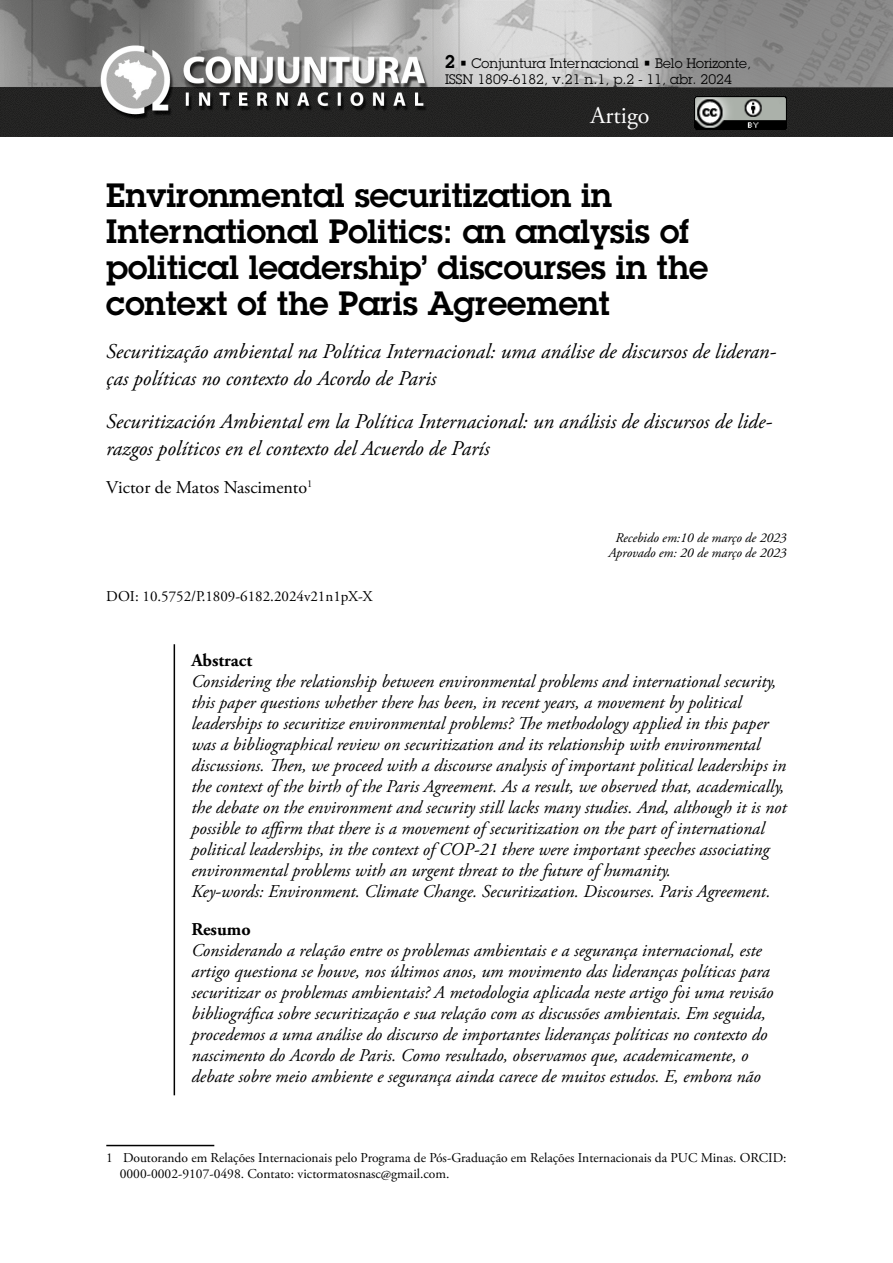
<style>
.page{position:relative;width:893px;height:1263px;background:#fff}
.page>*{position:absolute;margin:0;border:0;box-sizing:border-box;transform-origin:0 0}
.t1{font:600 33px/36px "Lubalin Graph Std";color:#000}
.t2{font:24px "Adobe Garamond Pro";color:#fff}
.t3{font:italic 21px/26.5px "Adobe Garamond Pro";color:#000}
.t4{font:italic 18px/21px "Adobe Garamond Pro";color:#000}
.t5{font:18px "Adobe Garamond Pro";color:#000}
.t6{font:700 18px "Adobe Garamond Pro";color:#000}
.t7{font:15px "Adobe Garamond Pro";color:#000}
.t8{font:13.5px/16.2px "Adobe Garamond Pro";color:#000}
.t9{font:13.5px/16.2px "Lubalin Graph Std";color:#000}
.t10{font:italic 13.5px/15px "Adobe Garamond Pro";color:#000;text-align:center}
.s1{font-weight:600;font-size:18px}
</style>
<div class="page">
<hr style="left:106px;top:1145px;width:108px;height:1px;background:#000">
<img style="left:0;top:0;width:893px;height:137px">
<img style="left:694px;top:97px;width:93px;height:32px">
<hr style="left:174px;top:644px;width:1px;height:451px;background:#000">
<p class="t9" style="left:445px;top:55px;width:308px"><span class="s1">2</span> • Conjuntura Internacional • Belo Horizonte,<br>ISSN 1809-6182, v.21 n.1, p.2 - 11, abr. 2024</p>
<h2 class="t2" style="left:590px;top:101px;width:61px">Artigo</h2>
<h1 class="t1" style="left:106px;top:176px;width:603px">Environmental securitization in International Politics: an analysis of political leadership’ discourses in the context of the Paris Agreement</h1>
<p class="t3" style="left:106px;top:339px;width:671px">Securitização ambiental na Política Internacional: uma análise de discursos de lideran&shy;ças políticas no contexto do Acordo de Paris</p>
<p class="t3" style="left:106px;top:409px;width:667px">Securitización Ambiental em la Política Internacional: un análisis de discursos de lide&shy;razgos políticos en el contexto del Acuerdo de París</p>
<p class="t5" style="left:106px;top:477px;width:208px">Victor de Matos Nascimento<sup>1</sup></p>
<p class="t10" style="left:608px;top:531px;width:180px">Recebido em:10 de março de 2023<br>Aprovado em: 20 de março de 2023</p>
<p class="t7" style="left:106px;top:587px;width:268px">DOI: 10.5752/P.1809-6182.2024v21n1pX-X</p>
<p class="t6" style="left:191px;top:650px;width:62px">Abstract</p>
<p class="t4" style="left:191px;top:671px;width:597px">Considering the relationship between environmental problems and international security, this paper questions whether there has been, in recent years, a movement by political leaderships to securitize environmental problems? The methodology applied in this paper was a bibliographical review on securitization and its relationship with environmental discussions. Then, we proceed with a discourse analysis of important political leaderships in the context of the birth of the Paris Agreement. As a result, we observed that, academically, the debate on the environment and security still lacks many studies. And, although it is not possible to affirm that there is a movement of securitization on the part of international political leaderships, in the context of COP-21 there were important speeches associating environmental problems with an urgent threat to the future of humanity.<br>Key-words: Environment. Climate Change. Securitization. Discourses. Paris Agreement.</p>
<p class="t6" style="left:191px;top:919px;width:61px">Resumo</p>
<p class="t4" style="left:191px;top:940px;width:584px">Considerando a relação entre os problemas ambientais e a segurança internacional, este artigo questiona se houve, nos últimos anos, um movimento das lideranças políticas para securitizar os problemas ambientais? A metodologia aplicada neste artigo foi uma revisão bibliográfica sobre securitização e sua relação com as discussões ambientais. Em seguida, procedemos a uma análise do discurso de importantes lideranças políticas no contexto do nascimento do Acordo de Paris. Como resultado, observamos que, academicamente, o debate sobre meio ambiente e segurança ainda carece de muitos estudos. E, embora não</p>
<p class="t8" style="left:120px;top:1150px;width:668px;text-indent:-14px">1 Doutorando em Relações Internacionais pelo Programa de Pós-Graduação em Relações Internacionais da PUC Minas. ORCID:<br>0000-0002-9107-0498. Contato: victormatosnasc@gmail.com.</p>
</div>
